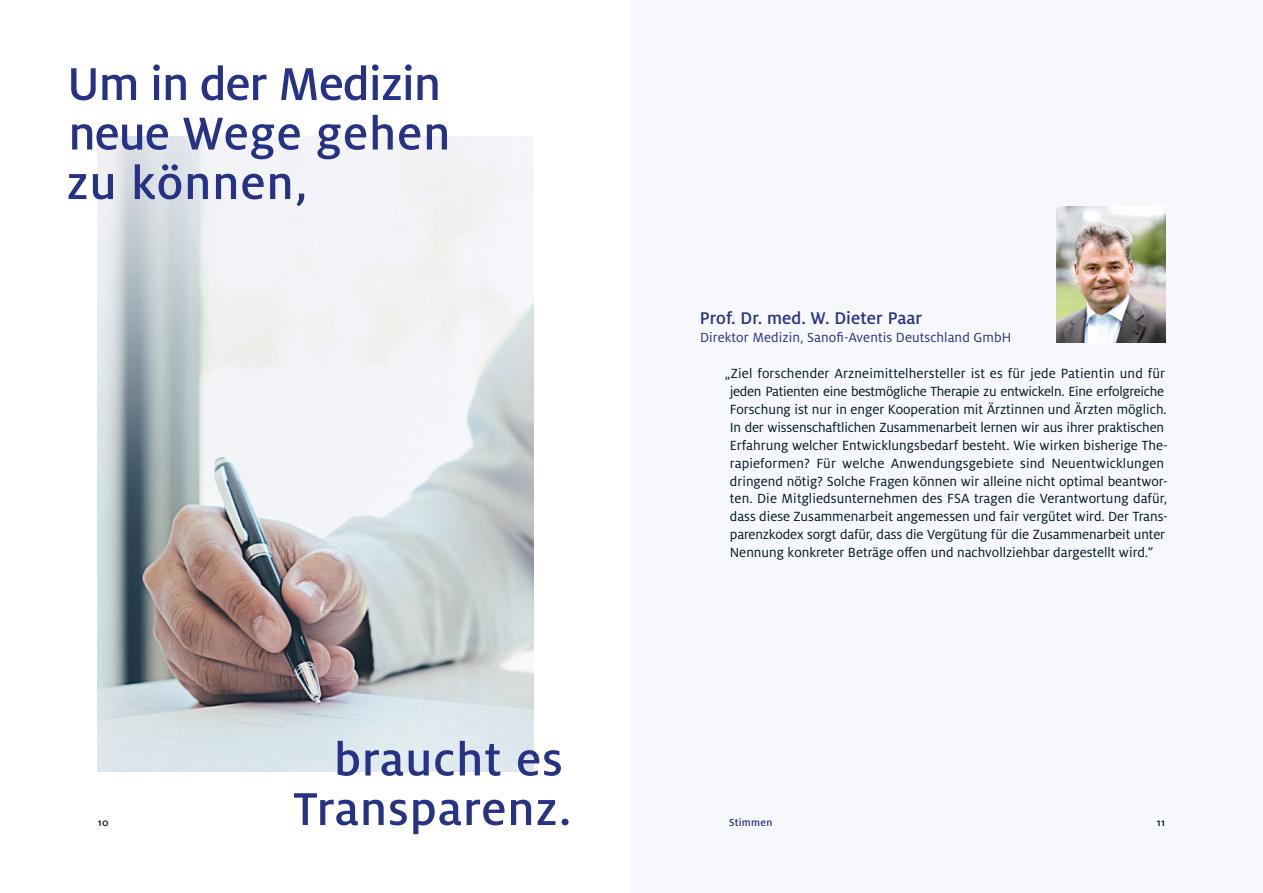
<style>
.page{position:relative;width:1263px;height:893px;background:#fff}
.page>*{position:absolute;margin:0;border:0;box-sizing:border-box;transform-origin:0 0}
.t1{font:500 18.75px "Milo Pro";letter-spacing:.005em;color:#263286}
.t2{font:14.7px/17.9px "Milo Pro";color:#001725}
.t3{font:14.7px "Milo Pro";letter-spacing:.005em;color:#263286}
.t4{font:500 11.25px "Milo Pro";letter-spacing:.03em;color:#263286}
.t5{font:500 11.25px "Milo Pro";color:#001725}
</style>
<div class="page">
<div style="left:631px;top:0;width:632px;height:893px;background:#f7f8fd"></div>
<img style="left:98px;top:136px;width:436px;height:636px">
<img style="left:1056px;top:206px;width:109px;height:136px">
<svg style="left:294px;top:793px;width:274px;height:41px"></svg>
<svg style="left:338px;top:741px;width:223px;height:35px;background:#abb4d0"></svg>
<svg style="left:69px;top:115px;width:378px;height:91px"></svg>
<svg style="left:71px;top:64px;width:367px;height:36px"></svg>
<p class="t1" style="left:700px;top:308px;width:224px">Prof. Dr. med. W. Dieter Paar</p>
<p class="t3" style="left:700px;top:330px;width:313px">Direktor Medizin, Sanofi-Aventis Deutschland GmbH</p>
<p class="t2" style="left:730px;top:365px;width:440px;text-indent:-5px">„Ziel forschender Arzneimittelhersteller ist es für jede Patientin und für jeden Patienten eine bestmögliche Therapie zu entwickeln. Eine erfolgreiche Forschung ist nur in enger Kooperation mit Ärztinnen und Ärzten möglich.<br>In der wissenschaftlichen Zusammenarbeit lernen wir aus ihrer praktischen Erfahrung welcher Entwicklungsbedarf besteht. Wie wirken bisherige The&shy;rapieformen? Für welche Anwendungsgebiete sind Neuentwicklungen dringend nötig? Solche Fragen können wir alleine nicht optimal beantwor&shy;ten. Die Mitgliedsunternehmen des FSA tragen die Verantwortung dafür, dass diese Zusammenarbeit angemessen und fair vergütet wird. Der Trans&shy;parenzkodex sorgt dafür, dass die Vergütung für die Zusammenarbeit unter Nennung konkreter Beträge offen und nachvollziehbar dargestellt wird.“</p>
<p class="t5" style="left:98px;top:816px;width:12px">10</p>
<p class="t4" style="left:729px;top:816px;width:45px">Stimmen</p>
<p class="t5" style="left:1157px;top:816px;width:10px">11</p>
</div>
